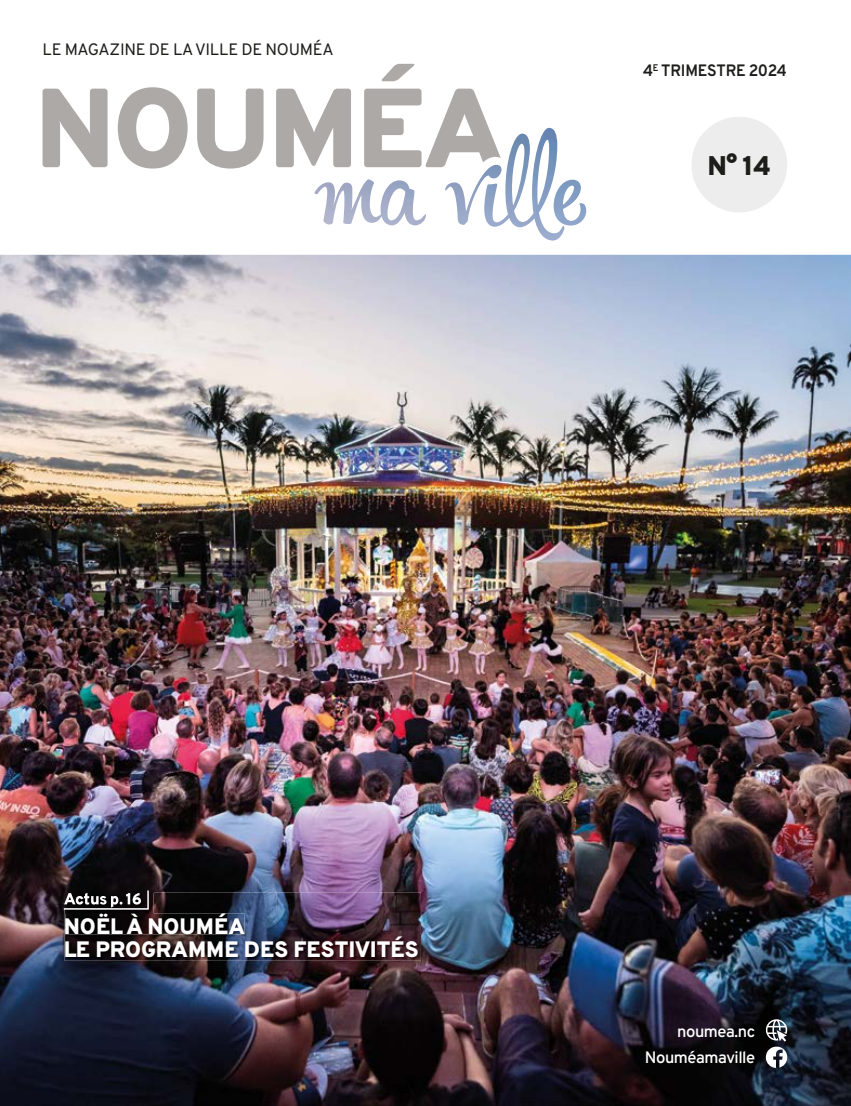
<style>
.page{position:relative;width:851px;height:1106px;background:#fff}
.page>*{position:absolute;margin:0;border:0;box-sizing:border-box;transform-origin:0 0}
.t1{font:800 27px "Overpass";color:#1d1d1b}
.t2{font:800 22.35px/22.8px "Overpass";color:#fff}
.t3{font:16.5px "Overpass";letter-spacing:-.015em;color:#1d1d1b}
.t4{font:600 16.5px/26.8px "Overpass";letter-spacing:-.025em;color:#fff;text-align:right}
.t5{font:700 16.5px "Overpass";letter-spacing:-.015em;color:#1d1d1b;scale:.95 1}
</style>
<div class="page">
<img style="left:0;top:255px;width:850px;height:851px">
<img style="left:64px;top:892px;width:357px;height:68px">
<img style="left:65px;top:913px;width:179px;height:21px">
<img style="left:65px;top:891px;width:88px;height:22px">
<img style="left:65px;top:913px;width:88px;height:1px">
<svg style="left:64px;top:890px;width:85px;height:19px;background:#4f4e4e"></svg>
<svg style="left:0;top:63px;width:850px;height:192px"></svg>
<svg style="left:765px;top:1019px;width:22px;height:48px"></svg>
<div style="left:691px;top:117px;width:96px;height:95px;background:#ededed;border-radius:50%"></div>
<svg style="left:43px;top:89px;width:64px;height:78px"></svg>
<svg style="left:118px;top:87px;width:69px;height:81px"></svg>
<svg style="left:381px;top:64px;width:34px;height:17px"></svg>
<svg style="left:197px;top:89px;width:66px;height:79px"></svg>
<svg style="left:276px;top:89px;width:75px;height:78px"></svg>
<svg style="left:364px;top:89px;width:136px;height:78px"></svg>
<p class="t3" style="left:43px;top:39px;width:292px">LE MAGAZINE DE LA VILLE DE NOUMÉA</p>
<p class="t5" style="left:643px;top:60px;width:153px">4<sup>E</sup> TRIMESTRE 2024</p>
<p class="t1" style="left:707px;top:148px;width:65px">N° 14</p>
<p class="t2" style="left:64px;top:915px;width:356px">NOËL À NOUMÉA<br>LE PROGRAMME DES FESTIVITÉS</p>
<p class="t4" style="left:644px;top:1017px;width:112px">noumea.nc<br>Nouméamaville</p>
</div>
